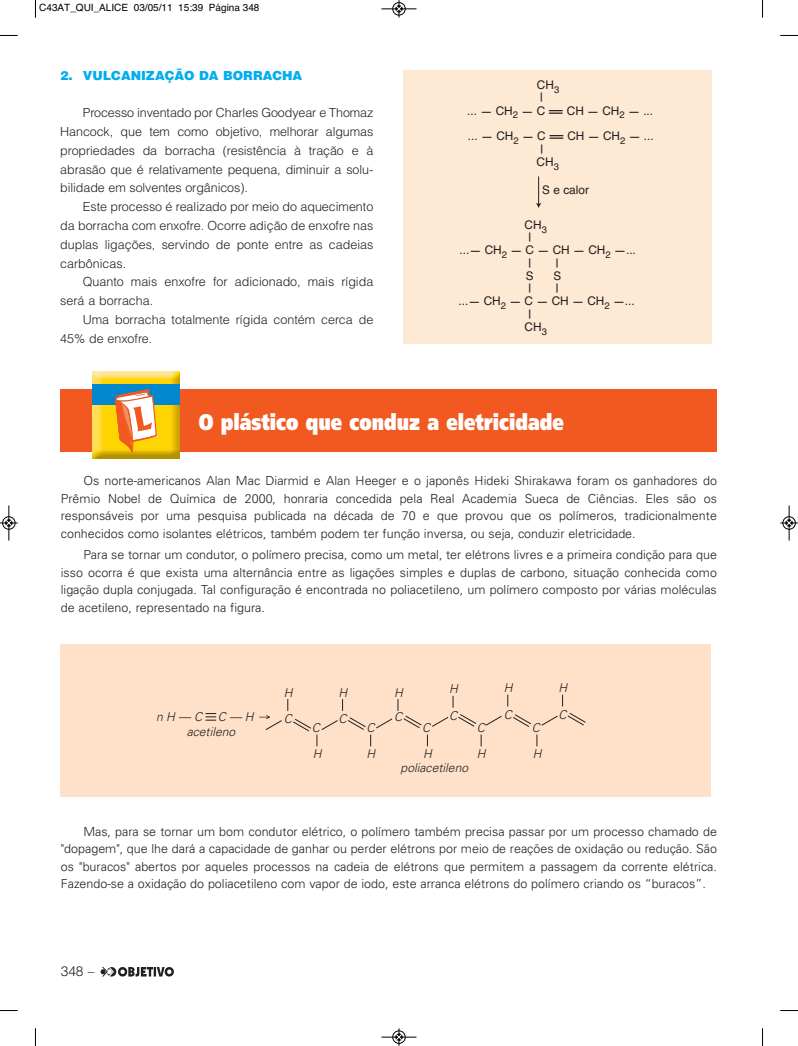
<style>
.page{position:relative;width:798px;height:1046px;background:#fff}
.page>*{position:absolute;margin:0;border:0;box-sizing:border-box;transform-origin:0 0}
.t1{font:900 22.5px "Frutiger";color:#fff;scale:.8 1}
.t2{font:300 13.75px "Helvetica";color:#231f20}
.t3{font:300 12.5px/17.5px "Univers";color:#231f20;text-align:justify}
.t4{font:300 12.5px/18.8px "Helvetica";color:#231f20;text-align:justify}
.t5{font:900 12.5px "Helvetica";color:#00aeef}
.t6{font:italic 300 12.12px/26.2px "Univers";color:#231f20}
.t7{font:11.88px/25px "Helvetica";color:#231f20}
.t8{font:700 11.88px "Times";color:#231f20}
.t9{font:10px "Helvetica";color:#000}
.s1{font-family:"Times";font-weight:700}
</style>
<div class="page">
<div style="left:403px;top:71px;width:308px;height:273px;background:#fee9d5"></div>
<svg style="left:536px;top:176px;width:5px;height:32px"></svg>
<svg style="left:100px;top:967px;width:74px;height:9px"></svg>
<div style="left:61px;top:389px;width:655px;height:62px;background:#f15921"></div>
<img style="left:92px;top:371px;width:88px;height:87px">
<div style="left:92px;top:383px;width:88px;height:21px;background:#0087cd"></div>
<svg style="left:115px;top:389px;width:42px;height:63px"></svg>
<div style="left:61px;top:644px;width:649px;height:152px;background:#fee1c8"></div>
<svg style="left:259px;top:694px;width:326px;height:52px"></svg>
<svg style="left:205px;top:713px;width:11px;height:7px"></svg>
<svg style="left:35px;top:0;width:1px;height:18px"></svg>
<svg style="left:0;top:35px;width:18px;height:1px"></svg>
<svg style="left:762px;top:0;width:1px;height:18px"></svg>
<svg style="left:780px;top:35px;width:17px;height:1px"></svg>
<svg style="left:35px;top:1028px;width:1px;height:17px"></svg>
<svg style="left:0;top:1010px;width:18px;height:1px"></svg>
<svg style="left:762px;top:1028px;width:1px;height:17px"></svg>
<svg style="left:780px;top:1010px;width:17px;height:1px"></svg>
<div style="left:392px;top:2px;width:13px;height:14px;border:1px solid #fff;border-radius:50%"></div>
<hr style="left:381px;top:9px;width:35px;height:1px;background:#000">
<div style="left:392px;top:2px;width:13px;height:13px;border:1px solid #000;border-radius:50%"></div>
<svg style="left:395px;top:0;width:7px;height:18px"></svg>
<hr style="left:381px;top:1036px;width:35px;height:1px;background:#000">
<div style="left:392px;top:1030px;width:13px;height:13px;border:1px solid #000;border-radius:50%"></div>
<svg style="left:395px;top:1028px;width:7px;height:17px"></svg>
<div style="left:2px;top:516px;width:14px;height:13px;border:1px solid #fff;border-radius:50%"></div>
<hr style="left:9px;top:505px;width:1px;height:35px;background:#000">
<div style="left:2px;top:516px;width:13px;height:13px;border:1px solid #000;border-radius:50%"></div>
<svg style="left:0;top:519px;width:18px;height:7px"></svg>
<hr style="left:788px;top:505px;width:1px;height:35px;background:#000">
<div style="left:782px;top:516px;width:13px;height:13px;border:1px solid #000;border-radius:50%"></div>
<svg style="left:780px;top:519px;width:17px;height:7px"></svg>
<p class="t9" style="left:39px;top:4px;width:222px">C43AT_QUI_ALICE 03/05/11 15:39 Página 348</p>
<p class="t5" style="left:60px;top:71px;width:243px">2. VULCANIZAÇÃO DA BORRACHA</p>
<p class="t4" style="left:60px;top:105px;width:314px;text-indent:23px">Processo inventado por Charles Goodyear e Thomaz Hancock, que tem como objetivo, melhorar al gu mas propriedades da borracha (re sis tência à tração e à abrasão que é re lativamente pequena, diminuir a so lu - bilidade em solventes orgâ ni cos).</p>
<p class="t4" style="left:60px;top:199px;width:314px;text-indent:23px">Este processo é realizado por meio do aquecimento da borracha com en xofre. Ocorre adição de en xofre nas duplas ligações, ser vindo de ponte entre as cadeias car bônicas.</p>
<p class="t4" style="left:60px;top:274px;width:314px;text-indent:23px">Quanto mais enxofre for adicio nado, mais rígida será a borracha.</p>
<p class="t4" style="left:60px;top:311px;width:314px;text-indent:23px">Uma borracha totalmente rígida contém cerca de<br>45% de enxofre.</p>
<p class="t7" style="left:536px;top:74px;width:24px">CH<sub>3</sub></p>
<p class="t8" style="left:535px;top:103px;width:13px;rotate:-90deg">—</p>
<p class="t7" style="left:467px;top:124px;width:187px">... <span class="s1">—</span> CH<sub>2</sub> <span class="s1">—</span> C <span class="s1">=</span> CH <span class="s1">—</span> CH<sub>2</sub> <span class="s1">—</span> ...</p>
<p class="t7" style="left:467px;top:99px;width:187px">... <span class="s1">—</span> CH<sub>2</sub> <span class="s1">—</span> C <span class="s1">=</span> CH <span class="s1">—</span> CH<sub>2</sub> <span class="s1">—</span> ...</p>
<p class="t8" style="left:536px;top:155px;width:13px;rotate:-90deg">—</p>
<p class="t7" style="left:536px;top:151px;width:24px">CH<sub>3</sub></p>
<p class="t7" style="left:542px;top:178px;width:48px">S e calor</p>
<p class="t7" style="left:524px;top:213px;width:24px">CH<sub>3</sub></p>
<p class="t8" style="left:524px;top:269px;width:13px;rotate:-90deg">—</p>
<p class="t7" style="left:525px;top:264px;width:9px">S</p>
<p class="t8" style="left:524px;top:243px;width:13px;rotate:-90deg">—</p>
<p class="t7" style="left:459px;top:238px;width:178px">...<span class="s1">—</span> CH<sub>2</sub> <span class="s1">—</span> C <span class="s1">—</span> CH <span class="s1">—</span> CH<sub>2</sub> <span class="s1">—</span>...</p>
<p class="t8" style="left:551px;top:269px;width:13px;rotate:-90deg">—</p>
<p class="t7" style="left:458px;top:264px;width:178px;text-indent:95px">S<br>...<span class="s1">—</span> CH<sub>2</sub> <span class="s1">—</span> C <span class="s1">—</span> CH <span class="s1">—</span> CH<sub>2</sub> <span class="s1">—</span>...</p>
<p class="t8" style="left:524px;top:294px;width:13px;rotate:-90deg">—</p>
<p class="t8" style="left:524px;top:320px;width:13px;rotate:-90deg">—</p>
<p class="t7" style="left:524px;top:315px;width:24px">CH<sub>3</sub></p>
<p class="t8" style="left:551px;top:294px;width:13px;rotate:-90deg">—</p>
<h1 class="t1" style="left:199px;top:413px;width:457px">O plástico que conduz a eletricidade</h1>
<p class="t3" style="left:61px;top:473px;width:657px;text-indent:22px">Os norte-americanos Alan Mac Diarmid e Alan Heeger e o japonês Hideki Shirakawa foram os ganhadores do Prêmio Nobel de Química de 2000, honraria concedida pela Real Academia Sueca de Ciências. Eles são os responsáveis por uma pesquisa publicada na década de 70 e que provou que os polímeros, tradicionalmente conhecidos como isolantes elétricos, também podem ter função inversa, ou seja, conduzir eletricidade.</p>
<p class="t3" style="left:61px;top:547px;width:657px;text-indent:22px">Para se tornar um condutor, o polímero precisa, como um metal, ter elétrons livres e a primeira condição para que isso ocorra é que exista uma alternância entre as ligações simples e duplas de carbono, situação conhecida como ligação dupla conjugada. Tal configuração é encontrada no poliacetileno, um polímero composto por várias moléculas de acetileno, representado na figura.</p>
<p class="t6" style="left:156px;top:704px;width:47px">n H — C</p>
<p class="t6" style="left:187px;top:710px;width:68px;line-height:14.6px;text-indent:31px">C — H acetileno</p>
<p class="t6" style="left:284px;top:680px;width:10px">H<br>C</p>
<p class="t6" style="left:311px;top:715px;width:11px">C<br>H</p>
<p class="t6" style="left:338px;top:680px;width:10px">H</p>
<p class="t6" style="left:338px;top:706px;width:10px">C</p>
<p class="t6" style="left:366px;top:715px;width:10px">C<br>H</p>
<p class="t6" style="left:394px;top:681px;width:10px;line-height:24.8px">H<br>C</p>
<p class="t6" style="left:422px;top:715px;width:11px">C<br>H</p>
<p class="t6" style="left:449px;top:677px;width:10px">H</p>
<p class="t6" style="left:503px;top:675px;width:10px">H<br>C</p>
<p class="t6" style="left:449px;top:703px;width:10px">C</p>
<p class="t6" style="left:476px;top:715px;width:10px">C<br>H</p>
<p class="t6" style="left:400px;top:756px;width:69px">poliacetileno</p>
<p class="t6" style="left:531px;top:715px;width:11px">C<br>H</p>
<p class="t6" style="left:558px;top:675px;width:10px">H</p>
<p class="t6" style="left:558px;top:702px;width:10px">C</p>
<p class="t3" style="left:61px;top:823px;width:657px;text-indent:22px">Mas, para se tornar um bom condutor elétrico, o polímero também precisa passar por um processo chamado de "dopagem", que lhe dará a capacidade de ganhar ou perder elétrons por meio de reações de oxidação ou redução. São os "buracos" abertos por aqueles processos na cadeia de elétrons que permitem a passagem da corrente elétrica.<br>Fazendo-se a oxidação do poliacetileno com vapor de iodo, este arranca elétrons do polímero criando os “buracos”.</p>
<p class="t2" style="left:61px;top:965px;width:35px">348 –</p>
</div>
